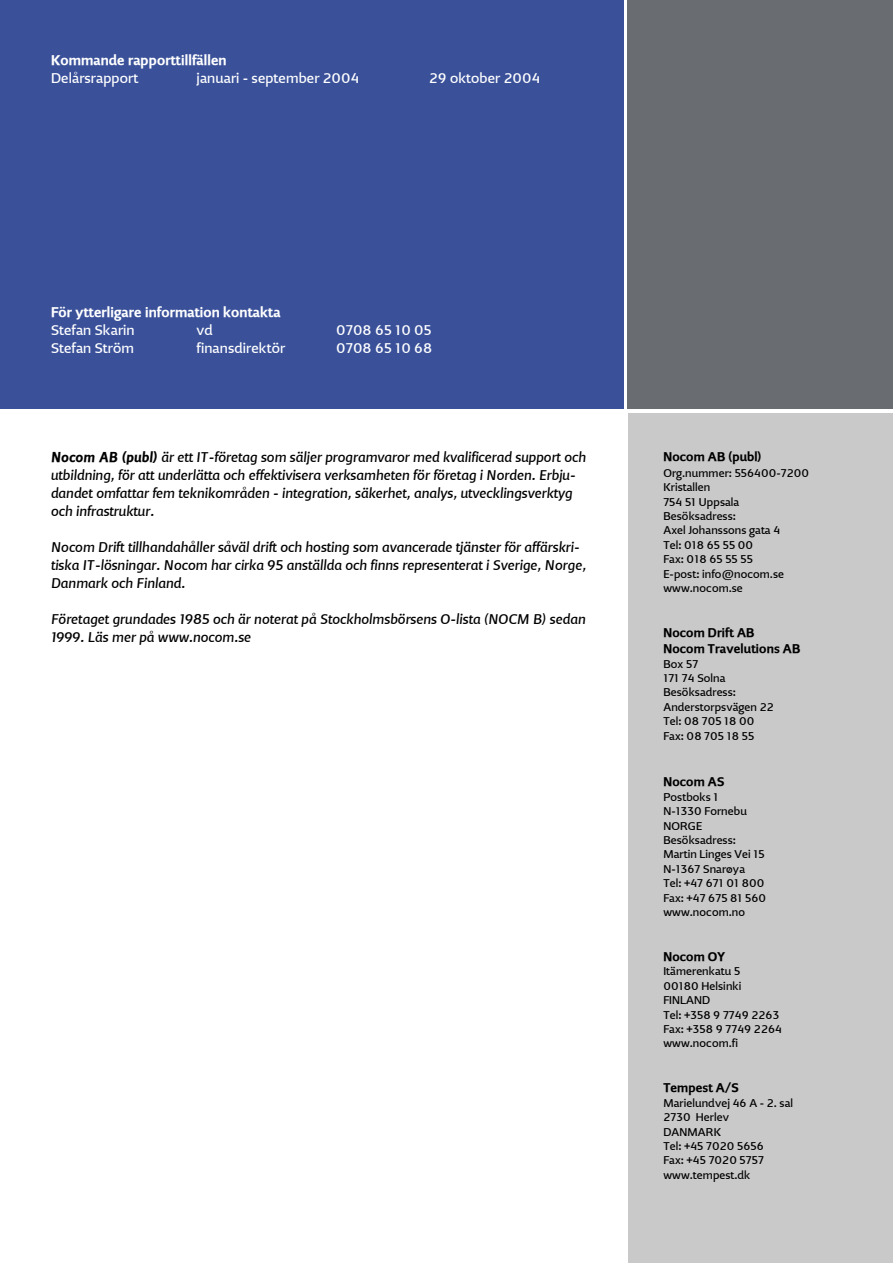
<style>
.page{position:relative;width:893px;height:1263px;background:#fff}
.page>*{position:absolute;margin:0;border:0;box-sizing:border-box;transform-origin:0 0}
.t1{font:italic 15px/18px "Andrew Nocom";color:#000}
.t2{font:15px "Andrew Nocom";color:#fff}
.t3{font:700 15px "Andrew Nocom";color:#fff}
.t4{font:700 13.5px/16.2px "Andrew Nocom";color:#000}
.t5{font:12px/14.4px "Andrew Nocom";color:#000}
.s1{font-weight:700}
</style>
<div class="page">
<div style="left:628px;top:414px;width:265px;height:849px;background:#c9c9c9"></div>
<div style="left:0;top:0;width:624px;height:408px;background:#3a519a"></div>
<div style="left:628px;top:0;width:265px;height:408px;background:#696c70"></div>
<p class="t3" style="left:51px;top:51px;width:177px">Kommande rapporttillfällen</p>
<p class="t2" style="left:51px;top:69px;width:89px">Delårsrapport</p>
<p class="t2" style="left:197px;top:69px;width:164px">januari - september 2004</p>
<p class="t2" style="left:429px;top:69px;width:113px">29 oktober 2004</p>
<p class="t3" style="left:51px;top:303px;width:231px">För ytterligare information kontakta</p>
<p class="t2" style="left:51px;top:321px;width:85px">Stefan Skarin</p>
<p class="t2" style="left:197px;top:321px;width:18px">vd</p>
<p class="t2" style="left:336px;top:321px;width:97px">0708 65 10 05</p>
<p class="t2" style="left:51px;top:339px;width:85px">Stefan Ström</p>
<p class="t2" style="left:197px;top:339px;width:90px">finansdirektör</p>
<p class="t2" style="left:336px;top:339px;width:98px">0708 65 10 68</p>
<p class="t1" style="left:51px;top:448px;width:537px"><span class="s1">Nocom AB (publ)</span> är ett IT-företag som säljer programvaror med kvalificerad support och utbildning, för att underlätta och effektivisera verksamheten för företag i Norden. Erbju&shy;dandet omfattar fem teknikområden - integration, säkerhet, analys, utvecklingsverktyg och infrastruktur.</p>
<p class="t1" style="left:51px;top:538px;width:537px">Nocom Drift tillhandahåller såväl drift och hosting som avancerade tjänster för affärskri&shy;tiska IT-lösningar. Nocom har cirka 95 anställda och finns representerat i Sverige, Norge,<br>Danmark och Finland.</p>
<p class="t1" style="left:51px;top:610px;width:536px">Företaget grundades 1985 och är noterat på Stockholmsbörsens O-lista (NOCM B) sedan<br>1999. Läs mer på www.nocom.se</p>
<p class="t4" style="left:663px;top:448px;width:100px">Nocom AB (publ)</p>
<p class="t5" style="left:663px;top:466px;width:147px">Org.nummer: 556400-7200<br>Kristallen<br>754 51 Uppsala<br>Besöksadress:<br>Axel Johanssons gata 4<br>Tel: 018 65 55 00<br>Fax: 018 65 55 55<br>E-post: info@nocom.se www.nocom.se</p>
<p class="t4" style="left:663px;top:624px;width:139px">Nocom Drift AB<br>Nocom Travelutions AB</p>
<p class="t5" style="left:663px;top:656px;width:112px">Box 57<br>171 74 Solna<br>Besöksadress:<br>Anderstorpsvägen 22<br>Tel: 08 705 18 00<br>Fax: 08 705 18 55</p>
<p class="t4" style="left:663px;top:774px;width:63px">Nocom AS</p>
<p class="t5" style="left:663px;top:790px;width:104px">Postboks 1<br>N-1330 Fornebu<br>NORGE<br>Besöksadress:<br>Martin Linges Vei 15<br>N-1367 Snarøya<br>Tel: +47 671 01 800<br>Fax: +47 675 81 560 www.nocom.no</p>
<p class="t4" style="left:663px;top:948px;width:63px">Nocom OY</p>
<p class="t5" style="left:663px;top:964px;width:120px">Itämerenkatu 5<br>00180 Helsinki<br>FINLAND<br>Tel: +358 9 7749 2263<br>Fax: +358 9 7749 2264 www.nocom.fi</p>
<p class="t4" style="left:663px;top:1080px;width:77px">Tempest A/S</p>
<p class="t5" style="left:663px;top:1096px;width:131px">Marielundvej 46 A - 2. sal<br>2730 Herlev<br>DANMARK<br>Tel: +45 7020 5656<br>Fax: +45 7020 5757 www.tempest.dk</p>
</div>
